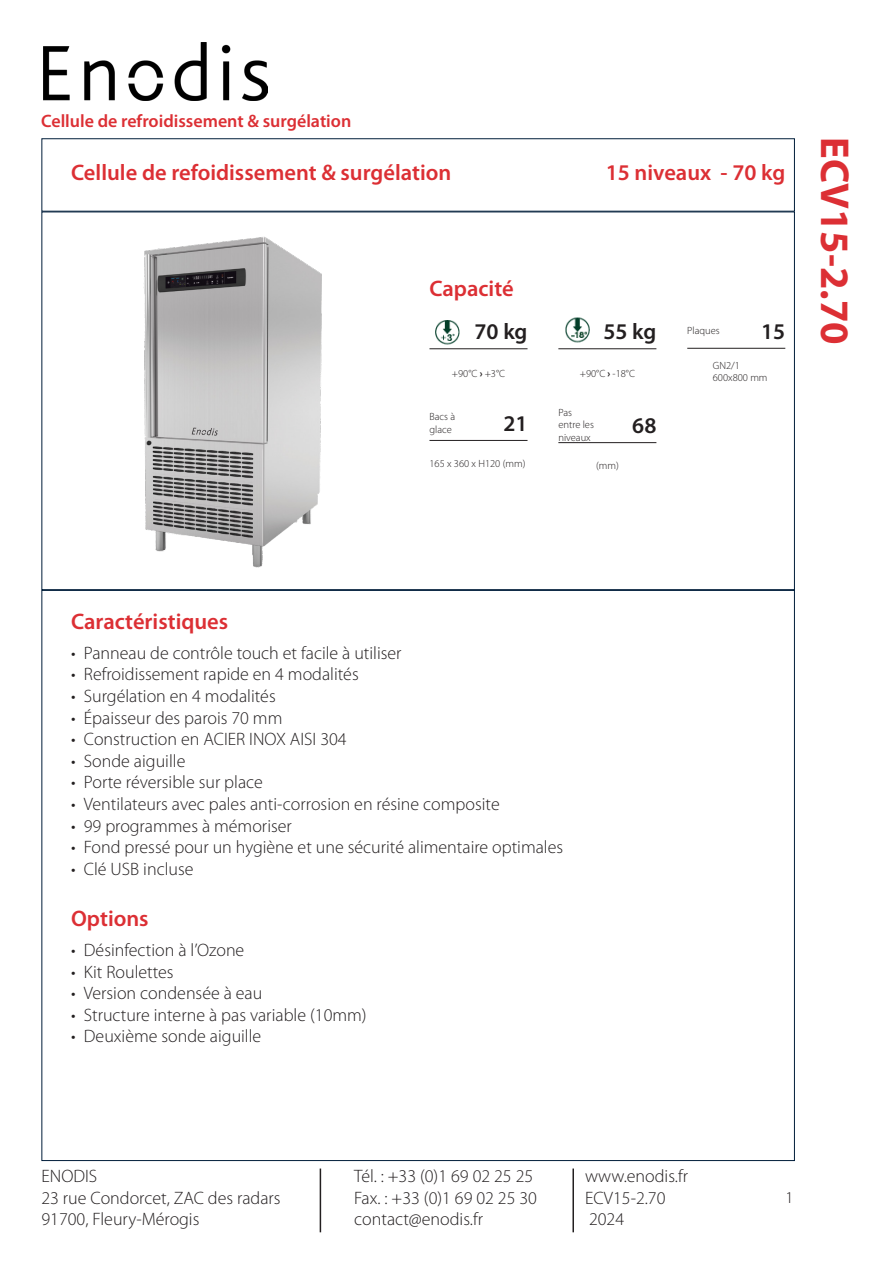
<style>
.page{position:relative;width:893px;height:1263px;background:#fff}
.page>*{position:absolute;margin:0;border:0;box-sizing:border-box;transform-origin:0 0}
.t1{font:700 40.5px "Myriad Pro";color:#dc2f34}
.t2{font:600 22.5px "Myriad Pro";color:#dc2f34}
.t3{font:600 22.5px "Myriad Pro";color:#231f20}
.t4{font:300 18px/21.6px "Myriad Pro";color:#231f20}
.t5{font:600 18px "Myriad Pro";color:#dc2f34}
.t6{font:300 16.5px "Myriad Pro";color:#231f20}
.t7{font:300 10.5px/12.6px "Myriad Pro";color:#231f20}
.s1{font-weight:700}
</style>
<div class="page">
<img style="left:43px;top:43px;width:224px;height:58px">
<div style="left:41px;top:138px;width:754px;height:74px;border:1px solid #001d3a"></div>
<hr style="left:320px;top:1168px;width:1px;height:64px;background:#231f20">
<hr style="left:572px;top:1168px;width:2px;height:64px;background:#231f20">
<img style="left:143px;top:236px;width:179px;height:332px">
<img style="left:435px;top:320px;width:25px;height:25px">
<img style="left:565px;top:317px;width:25px;height:26px">
<hr style="left:429px;top:348px;width:98px;height:1px;background:#231f20">
<hr style="left:558px;top:348px;width:98px;height:1px;background:#231f20">
<hr style="left:687px;top:348px;width:98px;height:1px;background:#231f20">
<hr style="left:429px;top:440px;width:98px;height:1px;background:#231f20">
<hr style="left:558px;top:442px;width:98px;height:1px;background:#231f20">
<p class="t5" style="left:41px;top:111px;width:312px">Cellule de refroidissement &amp; surgélation</p>
<p class="t2" style="left:71px;top:160px;width:382px">Cellule de refoidissement &amp; surgélation</p>
<p class="t2" style="left:606px;top:160px;width:181px">15 niveaux - 70 kg</p>
<p class="t2" style="left:429px;top:276px;width:86px">Capacité</p>
<p class="t3" style="left:475px;top:319px;width:54px">70 kg</p>
<p class="t3" style="left:603px;top:319px;width:54px">55 kg</p>
<p class="t7" style="left:687px;top:324px;width:34px">Plaques</p>
<p class="t3" style="left:761px;top:319px;width:26px">15</p>
<p class="t7" style="left:452px;top:368px;width:55px">+90°C <span class="s1">›</span> +3°C</p>
<p class="t7" style="left:580px;top:368px;width:57px">+90°C <span class="s1">›</span> -18°C</p>
<p class="t7" style="left:713px;top:359px;width:29px">GN2/1</p>
<p class="t7" style="left:713px;top:372px;width:56px">600x800 mm</p>
<p class="t7" style="left:429px;top:410px;width:27px">Bacs à glace</p>
<p class="t3" style="left:503px;top:411px;width:26px">21</p>
<p class="t7" style="left:429px;top:458px;width:98px">165 x 360 x H120 (mm)</p>
<p class="t7" style="left:558px;top:406px;width:37px">Pas entre les niveaux</p>
<p class="t3" style="left:632px;top:413px;width:26px">68</p>
<p class="t7" style="left:596px;top:460px;width:24px">(mm)</p>
<h1 class="t1" style="left:861px;top:137px;width:209px;rotate:90deg">ECV15-2.70</h1>
<p class="t2" style="left:71px;top:609px;width:159px">Caractéristiques</p>
<p class="t4" style="left:71px;top:642px;width:332px">• Panneau de contrôle touch et facile à utiliser</p>
<p class="t4" style="left:71px;top:664px;width:289px">• Refroidissement rapide en 4 modalités</p>
<p class="t4" style="left:71px;top:685px;width:206px">• Surgélation en 4 modalités</p>
<p class="t4" style="left:71px;top:707px;width:213px">• Épaisseur des parois 70 mm</p>
<p class="t4" style="left:71px;top:729px;width:277px">• Construction en ACIER INOX AISI 304</p>
<p class="t4" style="left:71px;top:750px;width:116px">• Sonde aiguille</p>
<p class="t4" style="left:71px;top:772px;width:193px">• Porte réversible sur place</p>
<p class="t4" style="left:71px;top:793px;width:430px">• Ventilateurs avec pales anti-corrosion en résine composite</p>
<p class="t4" style="left:71px;top:815px;width:222px">• 99 programmes à mémoriser</p>
<p class="t4" style="left:71px;top:837px;width:494px">• Fond pressé pour un hygiène et une sécurité alimentaire optimales</p>
<p class="t4" style="left:71px;top:858px;width:124px">• Clé USB incluse</p>
<p class="t2" style="left:71px;top:906px;width:79px">Options</p>
<p class="t4" style="left:71px;top:939px;width:175px">• Désinfection à l’Ozone</p>
<p class="t4" style="left:71px;top:961px;width:104px">• Kit Roulettes</p>
<p class="t4" style="left:71px;top:983px;width:193px">• Version condensée à eau</p>
<p class="t4" style="left:71px;top:1004px;width:297px">• Structure interne à pas variable (10mm)</p>
<p class="t4" style="left:71px;top:1026px;width:192px">• Deuxième sonde aiguille</p>
<p class="t4" style="left:41px;top:1165px;width:241px">ENODIS<br>23 rue Condorcet, ZAC des radars<br>91700, Fleury-Mérogis</p>
<p class="t4" style="left:354px;top:1165px;width:184px">Tél. : +33 (0)1 69 02 25 25<br>Fax. : +33 (0)1 69 02 25 30 contact@enodis.fr</p>
<p class="t4" style="left:585px;top:1165px;width:104px">www.enodis.fr<br>ECV15-2.70<br>2024</p>
<p class="t6" style="left:785px;top:1189px;width:10px">1</p>
</div>
